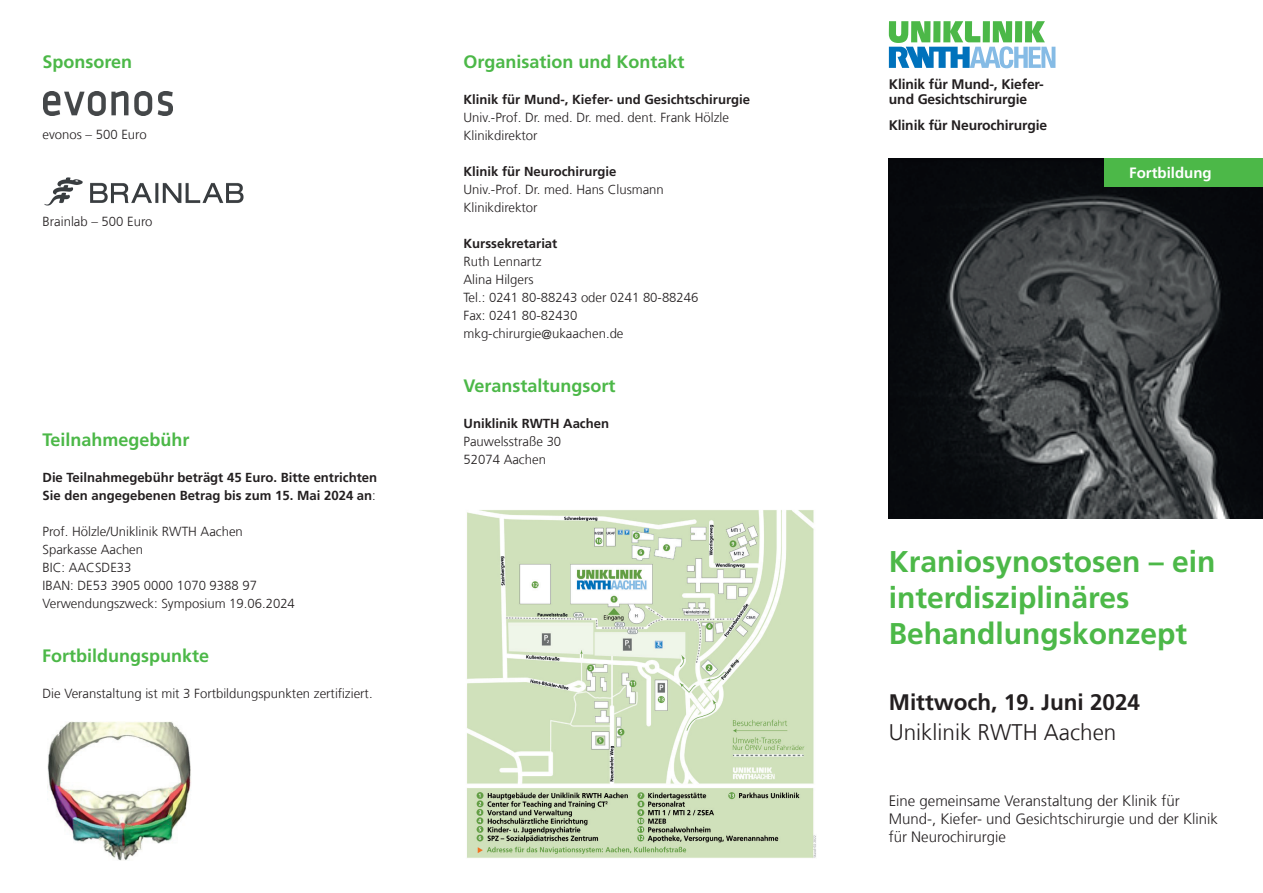
<style>
.page{position:relative;width:1263px;height:893px;background:#fff}
.page>*{position:absolute;margin:0;border:0;box-sizing:border-box;transform-origin:0 0}
.t1{font:700 30px/36px "Frutiger LT Com";color:#4cb848}
.t2{font:700 22.5px "Frutiger LT Com";color:#231f20}
.t3{font:300 22.5px "Frutiger LT Com";color:#231f20}
.t4{font:700 18px "Frutiger LT Com";color:#4cb848}
.t5{font:300 15px/18px "Frutiger LT Com";color:#231f20}
.t6{font:700 15px "Frutiger LT Com";color:#fff}
.t7{font:700 13.8px/15px "Frutiger LT Com";letter-spacing:-.01em;color:#231f20}
.t8{font:300 13.2px/18px "Frutiger LT Com";color:#231f20}
.t9{font:700 13.2px/18px "Frutiger LT Com";color:#231f20}
.s1{font-weight:300}
</style>
<div class="page">
<img style="left:889px;top:158px;width:374px;height:360px">
<div style="left:1104px;top:158px;width:159px;height:29px;background:#4cb848"></div>
<img style="left:467px;top:510px;width:349px;height:348px">
<img style="left:47px;top:721px;width:144px;height:139px">
<img style="left:44px;top:92px;width:128px;height:23px">
<img style="left:44px;top:177px;width:199px;height:28px">
<svg style="left:889px;top:21px;width:166px;height:47px"></svg>
<h3 class="t4" style="left:43px;top:51px;width:91px">Sponsoren</h3>
<p class="t8" style="left:43px;top:126px;width:106px">evonos – 500 Euro</p>
<p class="t8" style="left:43px;top:213px;width:111px">Brainlab – 500 Euro</p>
<h3 class="t4" style="left:43px;top:429px;width:149px">Teilnahmegebühr</h3>
<p class="t9" style="left:43px;top:469px;width:336px">Die Teilnahmegebühr beträgt 45 Euro. Bitte entrichten<br>Sie den angegebenen Betrag bis zum 15. Mai 2024 an<span class="s1">:</span></p>
<p class="t8" style="left:43px;top:523px;width:254px">Prof. Hölzle/Uniklinik RWTH Aachen<br>Sparkasse Aachen<br>BIC: AACSDE33<br>IBAN: DE53 3905 0000 1070 9388 97<br>Verwendungszweck: Symposium 19.06.2024</p>
<h3 class="t4" style="left:42px;top:645px;width:169px">Fortbildungspunkte</h3>
<p class="t8" style="left:43px;top:685px;width:332px">Die Veranstaltung ist mit 3 Fortbildungspunkten zertifiziert.</p>
<h3 class="t4" style="left:463px;top:51px;width:223px">Organisation und Kontakt</h3>
<p class="t9" style="left:463px;top:91px;width:288px">Klinik für Mund-, Kiefer- und Gesichtschirurgie</p>
<p class="t8" style="left:463px;top:109px;width:267px">Univ.-Prof. Dr. med. Dr. med. dent. Frank Hölzle<br>Klinikdirektor</p>
<p class="t9" style="left:463px;top:163px;width:154px">Klinik für Neurochirurgie</p>
<p class="t8" style="left:463px;top:181px;width:202px">Univ.-Prof. Dr. med. Hans Clusmann<br>Klinikdirektor</p>
<p class="t9" style="left:463px;top:235px;width:95px">Kurssekretariat</p>
<p class="t8" style="left:463px;top:253px;width:236px">Ruth Lennartz<br>Alina Hilgers<br>Tel.: 0241 80-88243 oder 0241 80-88246<br>Fax: 0241 80-82430 mkg-chirurgie@ukaachen.de</p>
<h3 class="t4" style="left:463px;top:375px;width:154px">Veranstaltungsort</h3>
<p class="t9" style="left:463px;top:415px;width:147px">Uniklinik RWTH Aachen</p>
<p class="t8" style="left:463px;top:433px;width:99px">Pauwelsstraße 30<br>52074 Aachen</p>
<p class="t7" style="left:889px;top:77px;width:156px">Klinik für Mund-, Kiefer&shy;und Gesichtschirurgie</p>
<p class="t7" style="left:889px;top:118px;width:160px">Klinik für Neurochirurgie</p>
<p class="t6" style="left:1129px;top:164px;width:84px">Fortbildung</p>
<h1 class="t1" style="left:889px;top:544px;width:328px">Kraniosynostosen – ein interdisziplinäres<br>Behandlungskonzept</h1>
<h2 class="t2" style="left:889px;top:688px;width:253px">Mittwoch, 19. Juni 2024</h2>
<h2 class="t3" style="left:889px;top:719px;width:229px">Uniklinik RWTH Aachen</h2>
<p class="t5" style="left:889px;top:792px;width:331px">Eine gemeinsame Veranstaltung der Klinik für<br>Mund-, Kiefer- und Gesichtschirurgie und der Klinik für Neurochirurgie</p>
</div>
